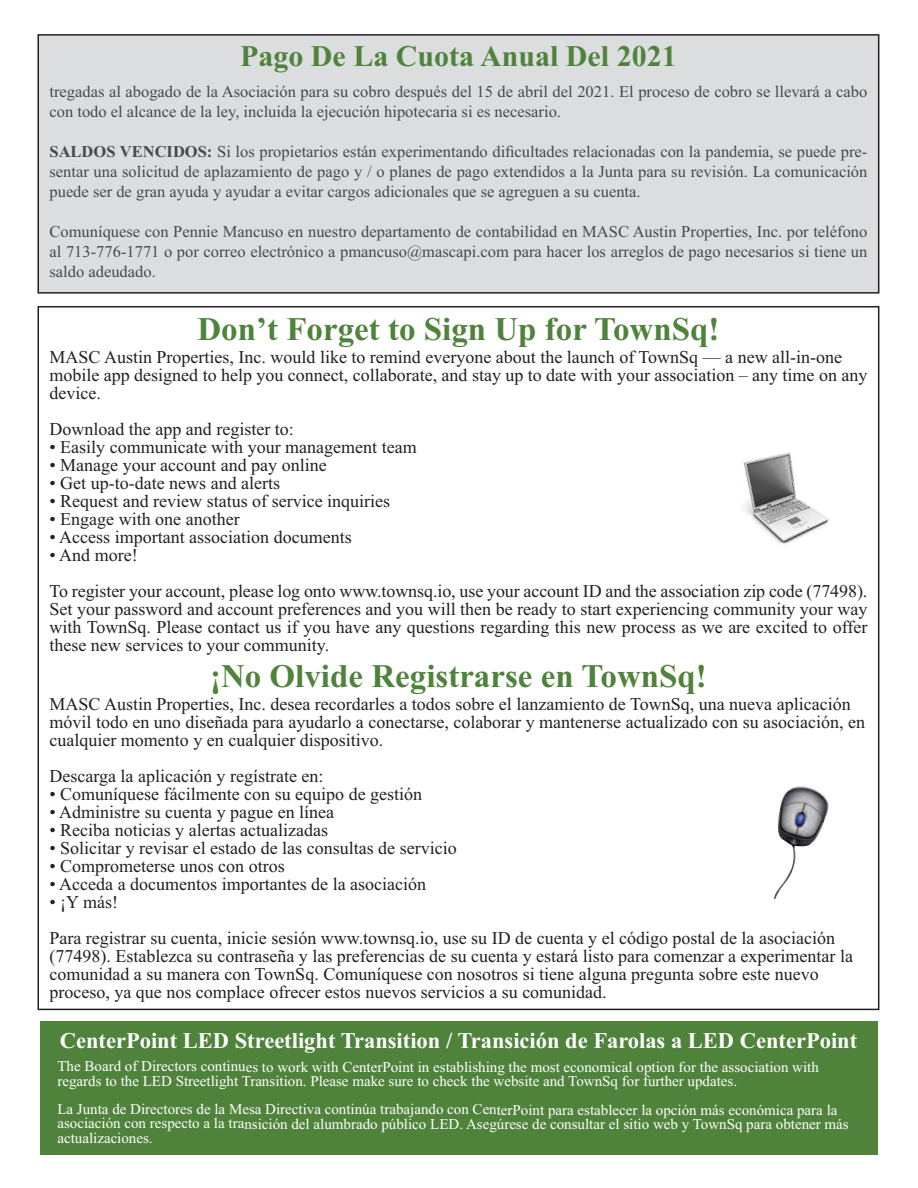
<style>
.page{position:relative;width:918px;height:1188px;background:#fff}
.page>*{position:absolute;margin:0;border:0;box-sizing:border-box;transform-origin:0 0}
.t1{font:700 33px "Times New Roman";color:#4f833b}
.t2{font:700 30px "Times New Roman";color:#4f833b}
.t3{font:700 22.5px "Times New Roman";color:#fff}
.t4{font:18px/18px "Times New Roman";color:#231f20}
.t5{font:16.5px/20px "Times New Roman";color:#424953;text-align:justify}
.t6{font:15px/14.1px "Times New Roman";color:#fff}
.s1{font-weight:700}
</style>
<div class="page">
<div style="left:39px;top:36px;width:839px;height:256px;background:#dcdddf"></div>
<div style="left:38px;top:34px;width:841px;height:260px;border:2px solid #231f20"></div>
<img style="left:743px;top:452px;width:86px;height:92px">
<div style="left:40px;top:1022px;width:837px;height:133px;background:#4f833b"></div>
<img style="left:774px;top:786px;width:55px;height:113px">
<h2 class="t2" style="left:240px;top:39px;width:438px">Pago De La Cuota Anual Del 2021</h2>
<p class="t5" style="left:50px;top:82px;width:819px">tregadas al abogado de la Asociación para su cobro después del 15 de abril del 2021. El proceso de cobro se llevará a cabo con todo el alcance de la ley, incluida la ejecución hipotecaria si es necesario.</p>
<p class="t5" style="left:50px;top:142px;width:819px"><span class="s1">SALDOS VENCIDOS:</span> Si los propietarios están experimentando dificultades relacionadas con la pandemia, se puede pre&shy;sentar una solicitud de aplazamiento de pago y / o planes de pago extendidos a la Junta para su revisión. La comunicación puede ser de gran ayuda y ayudar a evitar cargos adicionales que se agreguen a su cuenta.</p>
<p class="t5" style="left:50px;top:221px;width:819px">Comuníquese con Pennie Mancuso en nuestro departamento de contabilidad en MASC Austin Properties, Inc. por teléfono al 713-776-1771 o por correo electrónico a pmancuso@mascapi.com para hacer los arreglos de pago necesarios si tiene un saldo adeudado.</p>
<h1 class="t1" style="left:197px;top:310px;width:523px">Don’t Forget to Sign Up for TownSq!</h1>
<p class="t4" style="left:50px;top:348px;width:819px">MASC Austin Properties, Inc. would like to remind everyone about the launch of TownSq — a new all-in-one mobile app designed to help you connect, collaborate, and stay up to date with your association – any time on any device.</p>
<p class="t4" style="left:50px;top:420px;width:246px">Download the app and register to:</p>
<p class="t4" style="left:50px;top:438px;width:369px">• Easily communicate with your management team</p>
<p class="t4" style="left:50px;top:456px;width:279px">• Manage your account and pay online</p>
<p class="t4" style="left:49px;top:474px;width:232px">• Get up-to-date news and alerts</p>
<p class="t4" style="left:49px;top:492px;width:342px">• Request and review status of service inquiries</p>
<p class="t4" style="left:49px;top:510px;width:192px">• Engage with one another</p>
<p class="t4" style="left:49px;top:528px;width:304px">• Access important association documents</p>
<p class="t4" style="left:49px;top:537px;width:819px;line-height:36px">• And more!<br>To register your account, please log onto www.townsq.io, use your account ID and the association zip code (77498).</p>
<p class="t4" style="left:50px;top:600px;width:819px;text-align:justify">Set your password and account preferences and you will then be ready to start experiencing community your way with TownSq. Please contact us if you have any questions regarding this new process as we are excited to offer these new services to your community.</p>
<h1 class="t1" style="left:210px;top:657px;width:498px">¡No Olvide Registrarse en TownSq!</h1>
<p class="t4" style="left:49px;top:695px;width:817px">MASC Austin Properties, Inc. desea recordarles a todos sobre el lanzamiento de TownSq, una nueva aplicación móvil todo en uno diseñada para ayudarlo a conectarse, colaborar y mantenerse actualizado con su asociación, en cualquier momento y en cualquier dispositivo.</p>
<p class="t4" style="left:49px;top:767px;width:276px">Descarga la aplicación y regístrate en:</p>
<p class="t4" style="left:49px;top:785px;width:374px">• Comuníquese fácilmente con su equipo de gestión</p>
<p class="t4" style="left:49px;top:803px;width:286px">• Administre su cuenta y pague en línea</p>
<p class="t4" style="left:49px;top:821px;width:280px">• Reciba noticias y alertas actualizadas</p>
<p class="t4" style="left:49px;top:839px;width:409px">• Solicitar y revisar el estado de las consultas de servicio</p>
<p class="t4" style="left:49px;top:857px;width:237px">• Comprometerse unos con otros</p>
<p class="t4" style="left:49px;top:875px;width:378px">• Acceda a documentos importantes de la asociación</p>
<p class="t4" style="left:49px;top:884px;width:787px;line-height:36px">• ¡Y más!<br>Para registrar su cuenta, inicie sesión www.townsq.io, use su ID de cuenta y el código postal de la asociación</p>
<p class="t4" style="left:49px;top:947px;width:805px">(77498). Establezca su contraseña y las preferencias de su cuenta y estará listo para comenzar a experimentar la comunidad a su manera con TownSq. Comuníquese con nosotros si tiene alguna pregunta sobre este nuevo proceso, ya que nos complace ofrecer estos nuevos servicios a su comunidad.</p>
<p class="t3" style="left:60px;top:1027px;width:799px">CenterPoint LED Streetlight Transition / Transición de Farolas a LED CenterPoint</p>
<p class="t6" style="left:57px;top:1059px;width:763px">The Board of Directors continues to work with CenterPoint in establishing the most economical option for the association with regards to the LED Streetlight Transition. Please make sure to check the website and TownSq for further updates.</p>
<p class="t6" style="left:57px;top:1102px;width:793px">La Junta de Directores de la Mesa Directiva continúa trabajando con CenterPoint para establecer la opción más económica para la asociación con respecto a la transición del alumbrado público LED. Asegúrese de consultar el sitio web y TownSq para obtener más actualizaciones.</p>
</div>
